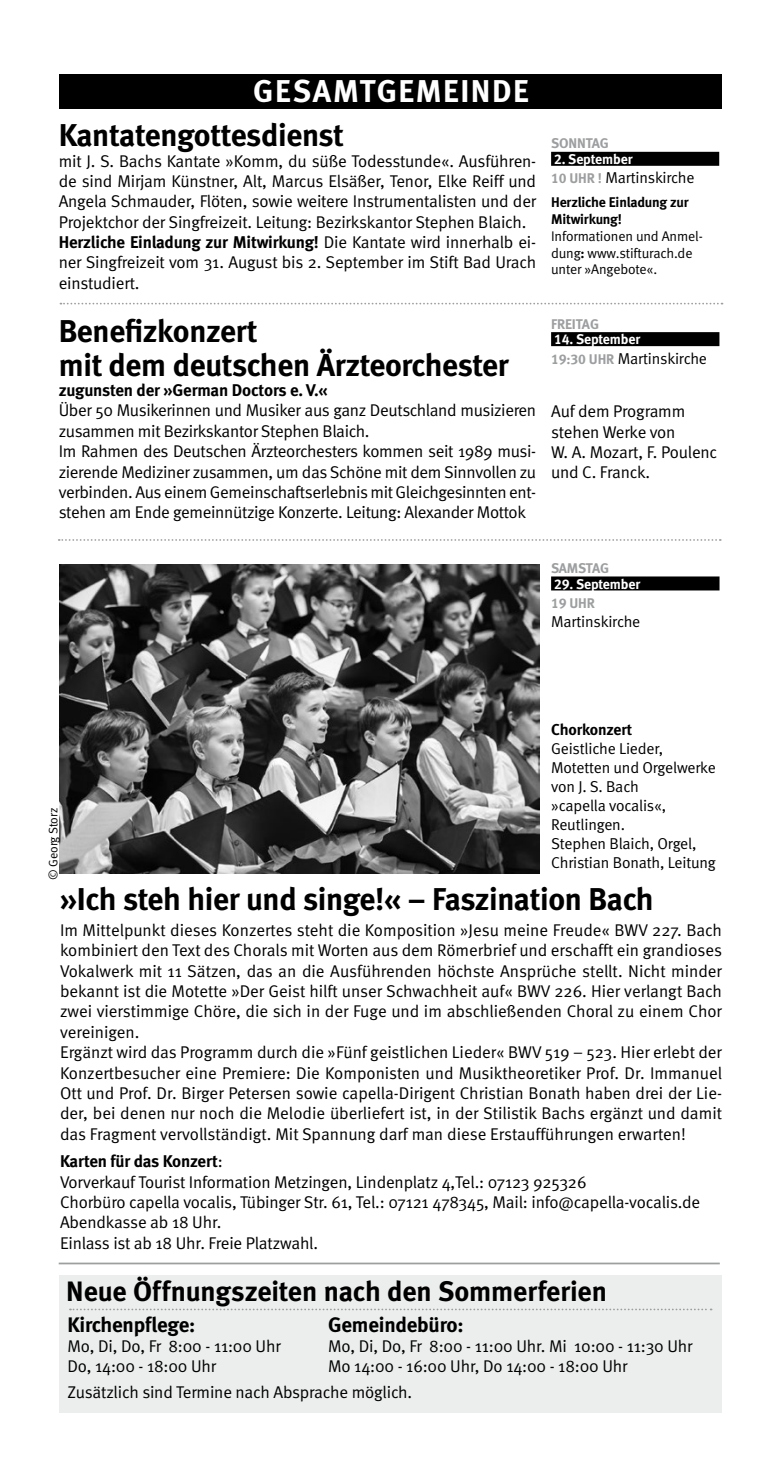
<style>
.page{position:relative;width:782px;height:1474px;background:#fff}
.page>*{position:absolute;margin:0;border:0;box-sizing:border-box;transform-origin:0 0}
.t1{font:700 31.5px/33.2px "Meta";letter-spacing:-.01em;color:#000}
.t2{font:700 31.5px "Meta";letter-spacing:.05em;color:#fff}
.t3{font:700 28px "Meta";letter-spacing:-.005em;color:#000}
.t4{font:700 21px "Meta";letter-spacing:-.01em;color:#000}
.t5{font:16.97px/20.3px "Meta Normal";letter-spacing:-.01em;color:#000}
.t6{font:700 16.97px "Meta";letter-spacing:-.01em;color:#000}
.t7{font:15.75px/18.9px "Meta Normal";letter-spacing:-.01em;color:#000}
.t8{font:700 15.75px "Meta";letter-spacing:-.01em;color:#000}
.t9{font:14px/16.8px "Meta Normal";letter-spacing:-.01em;color:#000}
.t10{font:14px "Meta Bold LF";letter-spacing:-.01em;color:#fff}
.t11{font:700 14px/16.8px "Meta";letter-spacing:-.01em;color:#000}
.t12{font:700 14px "Meta";letter-spacing:-.01em;color:#9c9e9f}
.t13{font:14px "Meta Bold LF";color:#9c9e9f}
.t14{font:12.25px "Meta Normal";letter-spacing:-.01em;color:#000}
.s1{font-family:"Meta Normal";font-weight:400}
.s2{font-family:"Meta Bold LF";font-size:14px;color:#9c9e9f}
.s3{font-family:"Meta";font-weight:700}
</style>
<div class="page">
<div style="left:59px;top:1275px;width:662px;height:137px;background:#eceded"></div>
<div style="left:60px;top:74px;width:662px;height:35px;background:#000"></div>
<svg style="left:59px;top:539px;width:661px;height:2px"></svg>
<svg style="left:60px;top:303px;width:662px;height:1px"></svg>
<svg style="left:70px;top:1308px;width:641px;height:2px"></svg>
<div style="left:551px;top:152px;width:168px;height:14px;background:#000"></div>
<div style="left:551px;top:332px;width:168px;height:14px;background:#000"></div>
<div style="left:551px;top:576px;width:168px;height:14px;background:#000"></div>
<img style="left:60px;top:564px;width:479px;height:309px">
<hr style="left:59px;top:1262px;width:660px;height:2px;background:#9c9e9f">
<h1 class="t2" style="left:253px;top:73px;width:277px">GESAMTGEMEINDE</h1>
<h1 class="t1" style="left:59px;top:118px;width:287px">Kantatengottesdienst</h1>
<p class="t5" style="left:59px;top:150px;width:479px;text-align:justify">mit J. S. Bachs Kantate »Komm, du süße Todesstunde«. Ausführen&shy;de sind Mirjam Künstner, Alt, Marcus Elsäßer, Tenor, Elke Reiff und Angela Schmauder, Flöten, sowie weitere Instrumentalisten und der Projektchor der Singfreizeit. Leitung: Bezirkskantor Stephen Blaich.</p>
<p class="t6" style="left:59px;top:232px;width:479px">Herzliche Einladung zur Mitwirkung! <span class="s1">Die Kantate wird innerhalb ei-</span></p>
<p class="t5" style="left:59px;top:252px;width:479px">ner Singfreizeit vom 31. August bis 2. September im Stift Bad Urach einstudiert.</p>
<h1 class="t1" style="left:59px;top:314px;width:451px">Benefizkonzert<br>mit dem deutschen Ärzteorchester</h1>
<p class="t6" style="left:59px;top:380px;width:270px">zugunsten der »German Doctors e. V.«</p>
<p class="t5" style="left:59px;top:400px;width:479px">Über 50 Musikerinnen und Musiker aus ganz Deutschland musizieren zusammen mit Bezirkskantor Stephen Blaich.<br>Im Rahmen des Deutschen Ärzteorchesters kommen seit 1989 musi&shy;zierende Mediziner zusammen, um das Schöne mit dem Sinnvollen zu verbinden. Aus einem Gemeinschaftserlebnis mit Gleichgesinnten ent&shy;stehen am Ende gemeinnützige Konzerte. Leitung: Alexander Mottok</p>
<p class="t12" style="left:551px;top:135px;width:59px">SONNTAG</p>
<p class="t10" style="left:554px;top:151px;width:80px">2. September</p>
<p class="t7" style="left:551px;top:168px;width:145px"><span class="s2">10 UHR !</span> Martinskirche</p>
<p class="t11" style="left:551px;top:194px;width:139px">Herzliche Einladung zur<br>Mitwirkung!</p>
<p class="t9" style="left:551px;top:227px;width:153px">Informationen und Anmel&shy;dung<span class="s3">:</span> www.stifturach.de unter »Angebote«.</p>
<p class="t12" style="left:551px;top:315px;width:49px">FREITAG</p>
<p class="t10" style="left:554px;top:331px;width:88px">14. September</p>
<p class="t7" style="left:551px;top:348px;width:157px"><span class="s2">19:30 UHR</span> Martinskirche</p>
<p class="t5" style="left:551px;top:401px;width:168px">Auf dem Programm stehen Werke von<br>W. A. Mozart, F. Poulenc und C. Franck.</p>
<p class="t12" style="left:551px;top:560px;width:60px">SAMSTAG</p>
<p class="t10" style="left:554px;top:575px;width:88px">29. September</p>
<p class="t13" style="left:551px;top:595px;width:45px">19 UHR</p>
<p class="t7" style="left:551px;top:612px;width:91px">Martinskirche</p>
<p class="t14" style="left:46px;top:879px;width:73px;rotate:-90deg">© Georg Storz</p>
<p class="t8" style="left:551px;top:720px;width:83px">Chorkonzert</p>
<p class="t7" style="left:551px;top:739px;width:166px">Geistliche Lieder,<br>Motetten und Orgelwerke von J. S. Bach<br>»capella vocalis«,<br>Reutlingen.<br>Stephen Blaich, Orgel,<br>Christian Bonath, Leitung</p>
<h1 class="t1" style="left:60px;top:882px;width:595px">»Ich steh hier und singe!« – Faszination Bach</h1>
<p class="t5" style="left:60px;top:919px;width:663px">Im Mittelpunkt dieses Konzertes steht die Komposition »Jesu meine Freude« BWV 227. Bach kombiniert den Text des Chorals mit Worten aus dem Römerbrief und erschafft ein grandioses Vokalwerk mit 11 Sätzen, das an die Ausführenden höchste Ansprüche stellt. Nicht minder bekannt ist die Motette »Der Geist hilft unser Schwachheit auf« BWV 226. Hier verlangt Bach zwei vierstimmige Chöre, die sich in der Fuge und im abschließenden Choral zu einem Chor vereinigen.<br>Ergänzt wird das Programm durch die »Fünf geistlichen Lieder« BWV 519 – 523. Hier erlebt der Konzertbesucher eine Premiere: Die Komponisten und Musiktheoretiker Prof. Dr. Immanuel Ott und Prof. Dr. Birger Petersen sowie capella-Dirigent Christian Bonath haben drei der Lie&shy;der, bei denen nur noch die Melodie überliefert ist, in der Stilistik Bachs ergänzt und damit das Fragment vervollständigt. Mit Spannung darf man diese Erstaufführungen erwarten!</p>
<p class="t6" style="left:60px;top:1151px;width:164px">Karten für das Konzert<span class="s1">:</span></p>
<p class="t5" style="left:60px;top:1171px;width:641px">Vorverkauf Tourist Information Metzingen, Lindenplatz 4,Tel.: 07123 925326<br>Chorbüro capella vocalis, Tübinger Str. 61, Tel.: 07121 478345, Mail: info@capella-vocalis.de Abendkasse ab 18 Uhr.<br>Einlass ist ab 18 Uhr. Freie Platzwahl.</p>
<h2 class="t3" style="left:66px;top:1274px;width:542px">Neue Öffnungszeiten nach den Sommerferien</h2>
<p class="t4" style="left:328px;top:1312px;width:137px">Gemeindebüro:</p>
<p class="t5" style="left:328px;top:1335px;width:366px">Mo, Di, Do, Fr 8:00 - 11:00 Uhr. Mi 10:00 - 11:30 Uhr<br>Mo 14:00 - 16:00 Uhr, Do 14:00 - 18:00 Uhr</p>
<p class="t5" style="left:67px;top:1381px;width:346px">Zusätzlich sind Termine nach Absprache möglich.</p>
<p class="t4" style="left:67px;top:1312px;width:129px">Kirchenpflege:</p>
<p class="t5" style="left:67px;top:1335px;width:215px">Mo, Di, Do, Fr 8:00 - 11:00 Uhr<br>Do, 14:00 - 18:00 Uhr</p>
</div>
